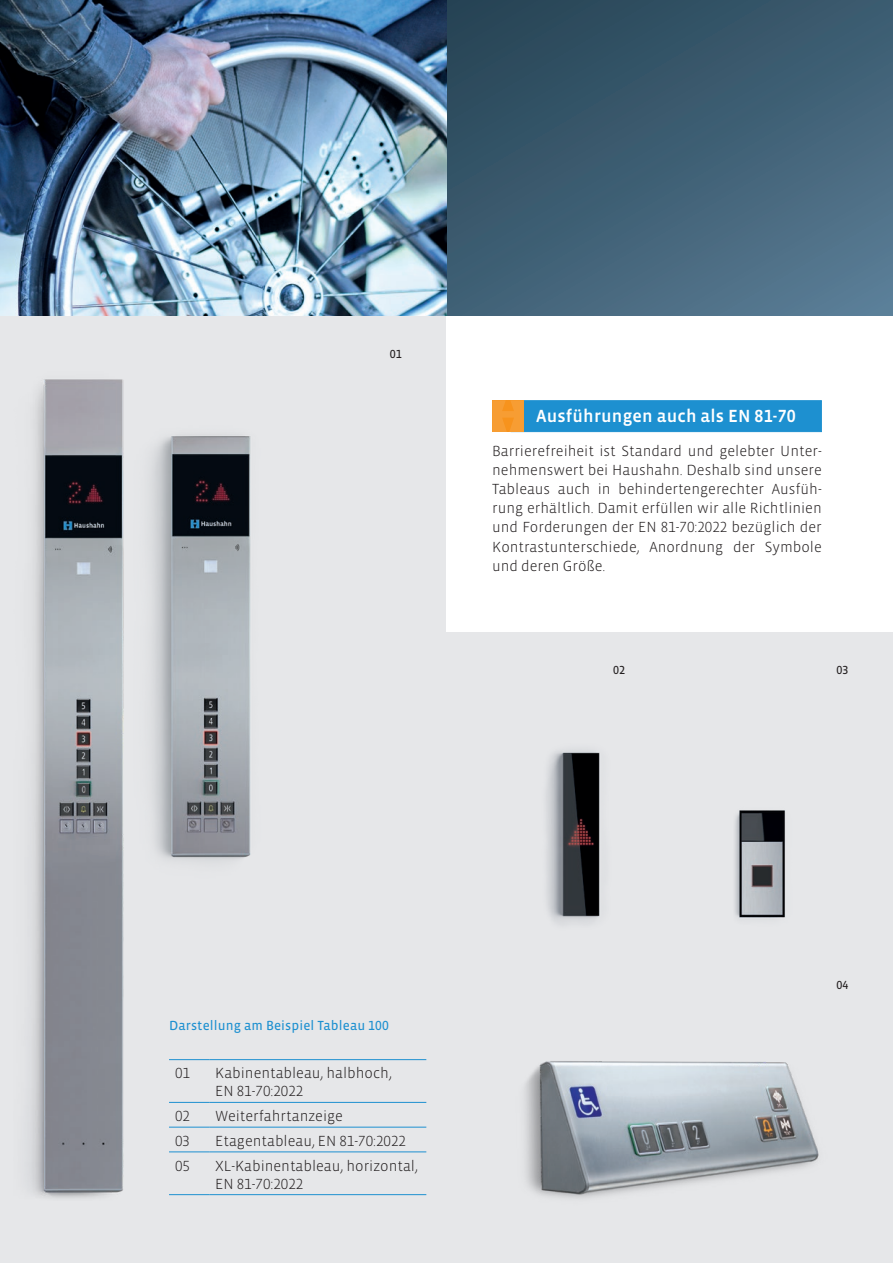
<style>
.page{position:relative;width:893px;height:1263px;background:#fff}
.page>*{position:absolute;margin:0;border:0;box-sizing:border-box;transform-origin:0 0}
.t1{font:500 18px "Vista Sans OTCE";letter-spacing:.01em;color:#fff}
.t2{font:300 15px/19.2px "Vista Sans OTCE";color:#231f20}
.t3{font:13.5px "Vista Sans OTCE";letter-spacing:.01em;color:#1d90d0}
.t4{font:12px "Vista Sans OTCE";color:#231f20}
</style>
<div class="page">
<div style="left:0;top:316px;width:893px;height:947px;background:#e6e7e9"></div>
<svg style="left:446px;top:0;width:447px;height:316px;background:#3e5f73"></svg>
<hr style="left:169px;top:1059px;width:40px;height:1px;background:#1d90d0">
<hr style="left:209px;top:1059px;width:217px;height:1px;background:#1d90d0">
<hr style="left:169px;top:1102px;width:40px;height:1px;background:#1d90d0">
<hr style="left:209px;top:1102px;width:217px;height:1px;background:#1d90d0">
<hr style="left:169px;top:1127px;width:40px;height:1px;background:#1d90d0">
<hr style="left:209px;top:1127px;width:217px;height:1px;background:#1d90d0">
<hr style="left:169px;top:1151px;width:40px;height:1px;background:#1d90d0">
<hr style="left:209px;top:1151px;width:217px;height:1px;background:#1d90d0">
<hr style="left:169px;top:1194px;width:40px;height:1px;background:#1d90d0">
<hr style="left:209px;top:1194px;width:217px;height:1px;background:#1d90d0">
<div style="left:446px;top:316px;width:447px;height:315px;background:#fff"></div>
<img style="left:525px;top:1061px;width:294px;height:138px">
<div style="left:511px;top:400px;width:311px;height:32px;background:#1d90d0;border:1px solid #1d90d0"></div>
<svg style="left:492px;top:400px;width:32px;height:32px"></svg>
<img style="left:546px;top:750px;width:54px;height:174px">
<img style="left:734px;top:810px;width:51px;height:108px">
<img style="left:28px;top:379px;width:96px;height:819px">
<img style="left:0;top:0;width:446px;height:316px">
<img style="left:151px;top:436px;width:100px;height:425px">
<p class="t4" style="left:390px;top:347px;width:13px">01</p>
<p class="t1" style="left:536px;top:406px;width:261px">Ausführungen auch als EN 81-70</p>
<p class="t2" style="left:492px;top:441px;width:331px;text-align:justify">Barrierefreiheit ist Standard und gelebter Unter&shy;nehmenswert bei Haushahn. Deshalb sind unsere Tableaus auch in behindertengerechter Ausfüh&shy;rung erhältlich. Damit erfüllen wir alle Richtlinien und Forderungen der EN 81-70:2022 bezüglich der Kontrastunterschiede, Anordnung der Symbole und deren Größe.</p>
<p class="t4" style="left:613px;top:663px;width:13px">02</p>
<p class="t4" style="left:836px;top:663px;width:13px">03</p>
<p class="t3" style="left:169px;top:1017px;width:221px">Darstellung am Beispiel Tableau 100</p>
<p class="t2" style="left:175px;top:1063px;width:16px">01</p>
<p class="t2" style="left:215px;top:1064px;width:178px;line-height:18px">Kabinentableau, halbhoch,<br>EN 81-70:2022</p>
<p class="t2" style="left:175px;top:1106px;width:16px">02</p>
<p class="t2" style="left:215px;top:1106px;width:129px">Weiterfahrtanzeige</p>
<p class="t2" style="left:175px;top:1131px;width:16px">03</p>
<p class="t2" style="left:215px;top:1131px;width:192px">Etagentableau, EN 81-70:2022</p>
<p class="t2" style="left:175px;top:1156px;width:16px">05</p>
<p class="t2" style="left:215px;top:1156px;width:204px;line-height:18px">XL-Kabinentableau, horizontal,<br>EN 81-70:2022</p>
<p class="t4" style="left:836px;top:978px;width:13px">04</p>
</div>
